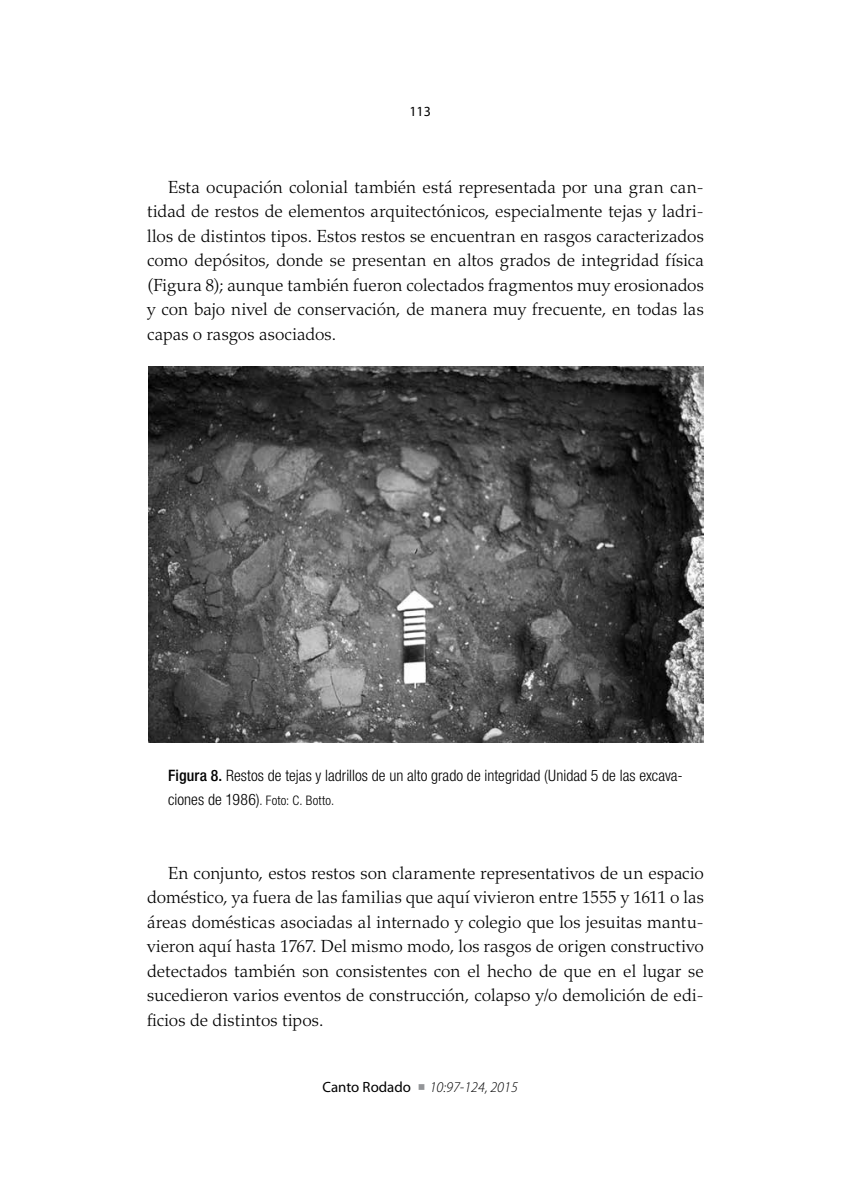
<style>
.page{position:relative;width:851px;height:1197px;background:#fff}
.page>*{position:absolute;margin:0;border:0;box-sizing:border-box;transform-origin:0 0}
.t1{font:300 17.5px/24.5px "Palatino LT Std";letter-spacing:.005em;color:#000;text-align:justify}
.t2{font:300 condensed 15.75px "Helvetica Neue LT Std";letter-spacing:.005em;color:#000}
.t3{font:italic 300 14.88px "Myriad Pro";color:#000}
.t4{font:14px "Myriad Pro";color:#000}
.t5{font:300 condensed 13.12px "Helvetica Neue LT Std";letter-spacing:.01em;color:#000}
.s1{font-weight:500}
.s2{font-size:15.75px}
.s3{font-weight:400;font-style:normal}
.s4{font-family:"Koz Go Pro";font-weight:800;font-style:normal;font-size:21px;color:#939598}
</style>
<div class="page">
<img style="left:148px;top:367px;width:555px;height:376px">
<p class="t4" style="left:409px;top:102px;width:23px">113</p>
<p class="t1" style="left:147px;top:175px;width:558px;text-indent:21px">Esta ocupación colonial también está representada por una gran can&shy;tidad de restos de elementos arquitectónicos, especialmente tejas y ladri&shy;llos de distintos tipos. Estos restos se encuentran en rasgos caracterizados como depósitos, donde se presentan en altos grados de integridad física (Figura 8); aunque también fueron colectados fragmentos muy erosionados y con bajo nivel de conservación, de manera muy frecuente, en todas las capas o rasgos asociados.</p>
<p class="t2" style="left:168px;top:766px;width:516px"><span class="s1">Figura 8.</span> Restos de tejas y ladrillos de un alto grado de integridad (Unidad 5 de las excava-</p>
<p class="t5" style="left:168px;top:793px;width:168px"><span class="s2">ciones de 1986)</span>. Foto: C. Botto.</p>
<p class="t1" style="left:147px;top:861px;width:558px;text-indent:21px">En conjunto, estos restos son claramente representativos de un espacio doméstico, ya fuera de las familias que aquí vivieron entre 1555 y 1611 o las áreas domésticas asociadas al internado y colegio que los jesuitas mantu&shy;vieron aquí hasta 1767. Del mismo modo, los rasgos de origen constructivo detectados también son consistentes con el hecho de que en el lugar se sucedieron varios eventos de construcción, colapso y/o demolición de edi&shy;ficios de distintos tipos.</p>
<p class="t3" style="left:322px;top:1079px;width:197px"><span class="s3">Canto Rodado</span><span class="s4">▪</span>10:97-124, 2015</p>
</div>
